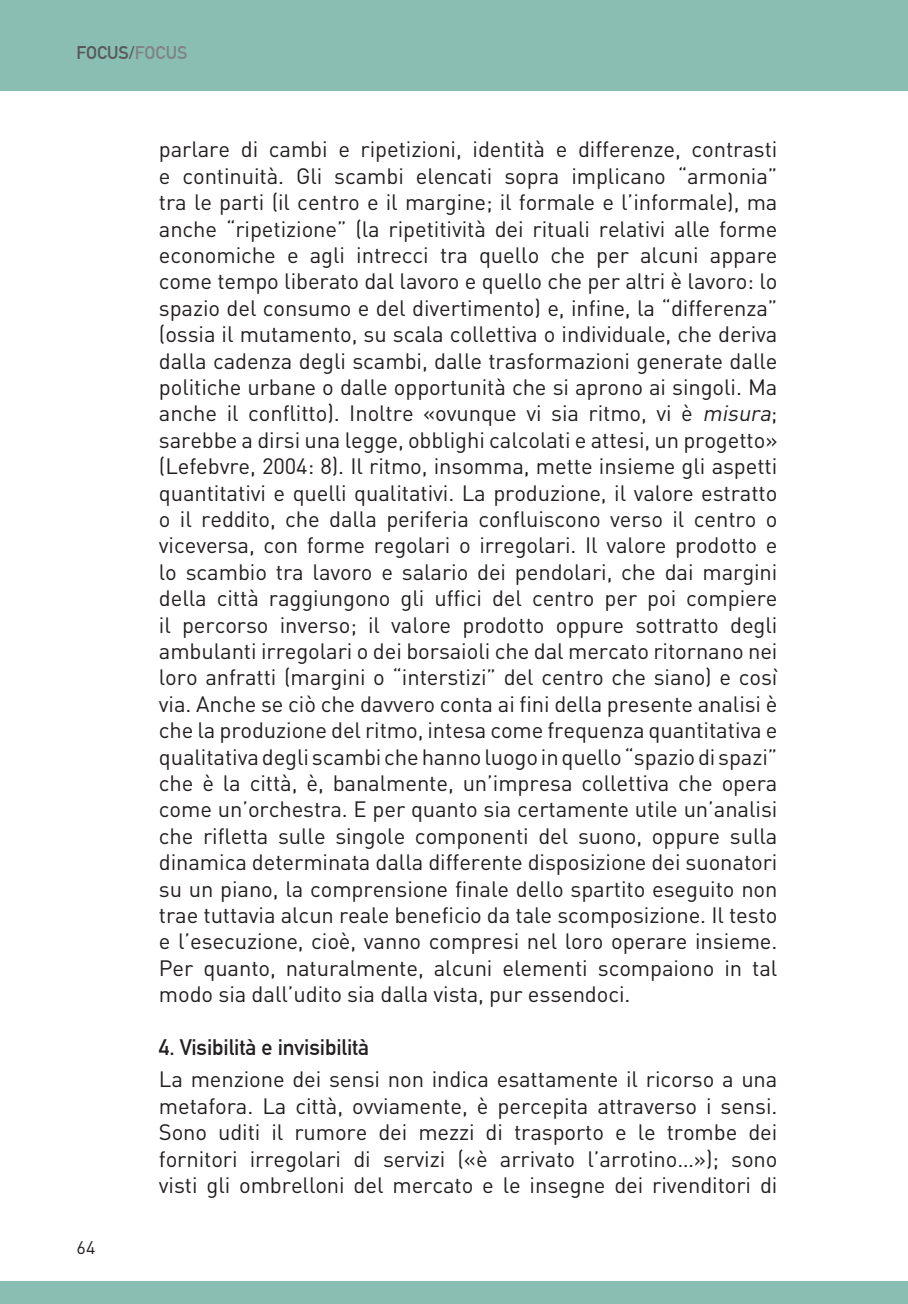
<style>
.page{position:relative;width:908px;height:1304px;background:#fff}
.page>*{position:absolute;margin:0;border:0;box-sizing:border-box;transform-origin:0 0}
.t1{font:22px/26.4px "DIN";letter-spacing:-.005em;color:#231f20;text-align:justify}
.t2{font:700 22px "DIN Alternate";letter-spacing:-.005em;color:#231f20}
.t3{font:700 18px "DIN Alternate";color:#57585a}
.t4{font:18px "DIN";color:#231f20}
.s1{color:#808285}
.s2{font-style:italic}
</style>
<div class="page">
<div style="left:0;top:0;width:907px;height:90px;background:#8abeb2"></div>
<div style="left:0;top:1281px;width:907px;height:23px;background:#8abeb2"></div>
<p class="t3" style="left:77px;top:39px;width:112px">FOCUS/<span class="s1">FOCUS</span></p>
<p class="t4" style="left:77px;top:1237px;width:20px">64</p>
<p class="t1" style="left:159px;top:136px;width:620px">parlare di cambi e ripetizioni, identità e differenze, contrasti e continuità. Gli scambi elencati sopra implicano “armonia” tra le parti (il centro e il margine; il formale e l’informale), ma anche “ripetizione” (la ripetitività dei rituali relativi alle forme economiche e agli intrecci tra quello che per alcuni appare come tempo liberato dal lavoro e quello che per altri è lavoro: lo spazio del consumo e del divertimento) e, infine, la “differenza” (ossia il mutamento, su scala collettiva o individuale, che deriva dalla cadenza degli scambi, dalle trasformazioni generate dalle politiche urbane o dalle opportunità che si aprono ai singoli. Ma anche il conflitto). Inoltre «ovunque vi sia ritmo, vi è <span class="s2">misura</span>; sarebbe a dirsi una legge, obblighi calcolati e attesi, un progetto» (Lefebvre, 2004: 8). Il ritmo, insomma, mette insieme gli aspetti quantitativi e quelli qualitativi. La produzione, il valore estratto o il reddito, che dalla periferia confluiscono verso il centro o viceversa, con forme regolari o irregolari. Il valore prodotto e lo scambio tra lavoro e salario dei pendolari, che dai margini della città raggiungono gli uffici del centro per poi compiere il percorso inverso; il valore prodotto oppure sottratto degli ambulanti irregolari o dei borsaioli che dal mercato ritornano nei loro anfratti (margini o “interstizi” del centro che siano) e così via. Anche se ciò che davvero conta ai fini della presente analisi è che la produzione del ritmo, intesa come frequenza quantitativa e qualitativa degli scambi che hanno luogo in quello “spazio di spazi” che è la città, è, banalmente, un’impresa collettiva che opera come un’orchestra. E per quanto sia certamente utile un’analisi che rifletta sulle singole componenti del suono, oppure sulla dinamica determinata dalla differente disposizione dei suonatori su un piano, la comprensione finale dello spartito eseguito non trae tuttavia alcun reale beneficio da tale scomposizione. Il testo e l’esecuzione, cioè, vanno compresi nel loro operare insieme.<br>Per quanto, naturalmente, alcuni elementi scompaiono in tal modo sia dall’udito sia dalla vista, pur essendoci.</p>
<p class="t2" style="left:159px;top:1031px;width:212px">4. Visibilità e invisibilità</p>
<p class="t1" style="left:159px;top:1066px;width:620px">La menzione dei sensi non indica esattamente il ricorso a una metafora. La città, ovviamente, è percepita attraverso i sensi.<br>Sono uditi il rumore dei mezzi di trasporto e le trombe dei fornitori irregolari di servizi («è arrivato l’arrotino…»); sono visti gli ombrelloni del mercato e le insegne dei rivenditori di</p>
</div>
